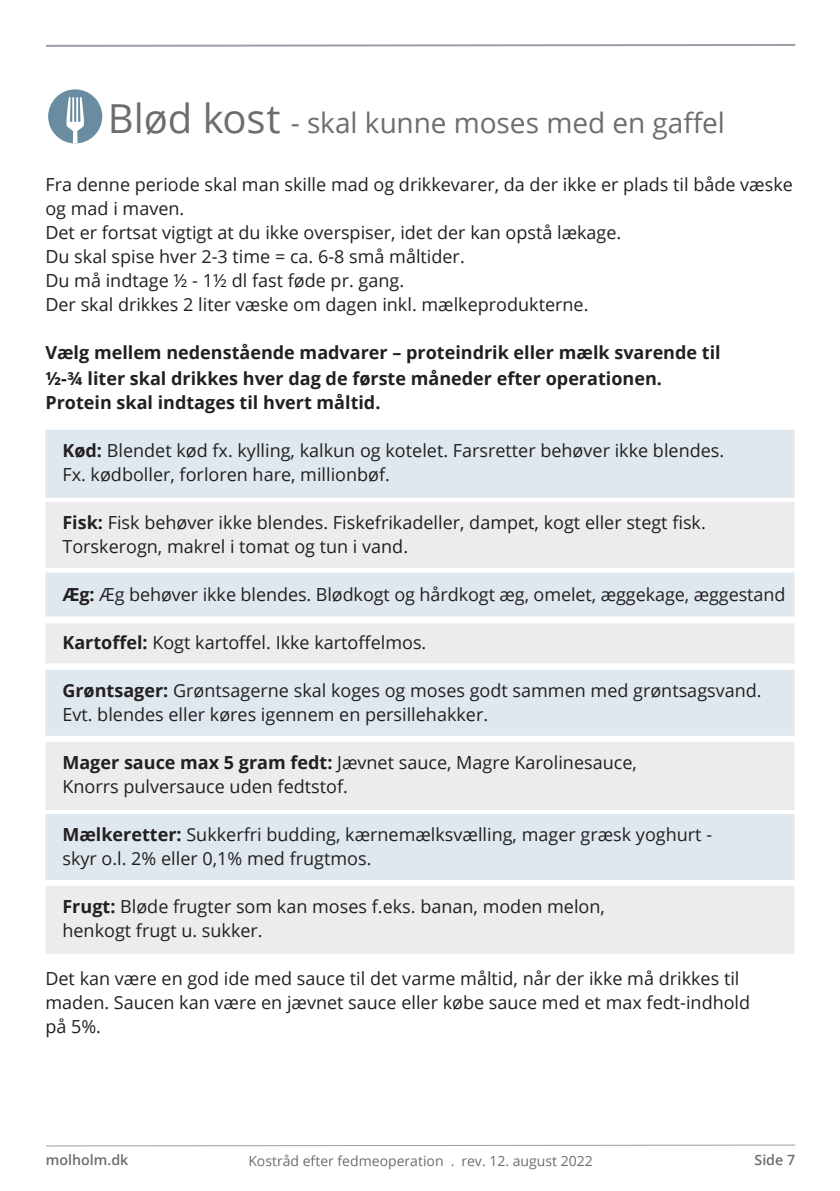
<style>
.page{position:relative;width:840px;height:1191px;background:#fff}
.page>*{position:absolute;margin:0;border:0;box-sizing:border-box;transform-origin:0 0}
.t1{font:28px "Open Sans";letter-spacing:-.005em;color:#6c6d70}
.t2{font:18px/24px "Open Sans";color:#231f20}
.t3{font:700 18px/26px "Open Sans";color:#231f20}
.t4{font:600 14.2px "Open Sans";color:#6c6d70}
.t5{font:14px "Open Sans";color:#6c6d70}
.s1{font-size:40px}
.s2{font-weight:700}
</style>
<div class="page">
<svg style="left:46px;top:1144px;width:749px;height:3px"></svg>
<svg style="left:46px;top:44px;width:750px;height:3px"></svg>
<div style="left:45px;top:430px;width:749px;height:68px;background:#dfe8ef"></div>
<div style="left:45px;top:502px;width:749px;height:66px;background:#ececee"></div>
<div style="left:45px;top:572px;width:749px;height:44px;background:#dfe8ef"></div>
<div style="left:45px;top:623px;width:749px;height:40px;background:#ececee"></div>
<div style="left:45px;top:670px;width:749px;height:66px;background:#dfe8ef"></div>
<div style="left:45px;top:742px;width:749px;height:68px;background:#ececee"></div>
<div style="left:45px;top:814px;width:749px;height:66px;background:#dfe8ef"></div>
<div style="left:45px;top:886px;width:749px;height:68px;background:#ececee"></div>
<div style="left:48px;top:89px;width:54px;height:54px;background:#698ca1;border-radius:50%"></div>
<svg style="left:65px;top:97px;width:20px;height:46px"></svg>
<h1 class="t1" style="left:108px;top:103px;width:618px"><span class="s1">Blød kost</span> - skal kunne moses med en gaffel</h1>
<p class="t2" style="left:45px;top:172px;width:748px">Fra denne periode skal man skille mad og drikkevarer, da der ikke er plads til både væske og mad i maven.<br>Det er fortsat vigtigt at du ikke overspiser, idet der kan opstå lækage.<br>Du skal spise hver 2-3 time = ca. 6-8 små måltider.<br>Du må indtage ½ - 1½ dl fast føde pr. gang.<br>Der skal drikkes 2 liter væske om dagen inkl. mælkeprodukterne.</p>
<p class="t3" style="left:45px;top:339px;width:676px">Vælg mellem nedenstående madvarer – proteindrik eller mælk svarende til ½-¾ liter skal drikkes hver dag de første måneder efter operationen.</p>
<p class="t3" style="left:45px;top:389px;width:336px">Protein skal indtages til hvert måltid.</p>
<p class="t2" style="left:62px;top:438px;width:663px"><span class="s2">Kød:</span> Blendet kød fx. kylling, kalkun og kotelet. Farsretter behøver ikke blendes.<br>Fx. kødboller, forloren hare, millionbøf.</p>
<p class="t2" style="left:62px;top:510px;width:644px"><span class="s2">Fisk:</span> Fisk behøver ikke blendes. Fiskefrikadeller, dampet, kogt eller stegt fisk.<br>Torskerogn, makrel i tomat og tun i vand.</p>
<p class="t2" style="left:62px;top:582px;width:724px"><span class="s2">Æg:</span> Æg behøver ikke blendes. Blødkogt og hårdkogt æg, omelet, æggekage, æggestand</p>
<p class="t2" style="left:62px;top:630px;width:365px"><span class="s2">Kartoffel:</span> Kogt kartoffel. Ikke kartoffelmos.</p>
<p class="t2" style="left:62px;top:678px;width:700px"><span class="s2">Grøntsager:</span> Grøntsagerne skal koges og moses godt sammen med grøntsagsvand.<br>Evt. blendes eller køres igennem en persillehakker.</p>
<p class="t2" style="left:62px;top:750px;width:575px"><span class="s2">Mager sauce max 5 gram fedt:</span> Jævnet sauce, Magre Karolinesauce,<br>Knorrs pulversauce uden fedtstof.</p>
<p class="t2" style="left:62px;top:822px;width:650px"><span class="s2">Mælkeretter:</span> Sukkerfri budding, kærnemælksvælling, mager græsk yoghurt - skyr o.l. 2% eller 0,1% med frugtmos.</p>
<p class="t2" style="left:62px;top:894px;width:543px"><span class="s2">Frugt:</span> Bløde frugter som kan moses f.eks. banan, moden melon, henkogt frugt u. sukker.</p>
<p class="t2" style="left:45px;top:966px;width:706px">Det kan være en god ide med sauce til det varme måltid, når der ikke må drikkes til maden. Saucen kan være en jævnet sauce eller købe sauce med et max fedt-indhold på 5%.</p>
<p class="t4" style="left:46px;top:1149px;width:84px">molholm.dk</p>
<p class="t5" style="left:248px;top:1151px;width:346px">Kostråd efter fedmeoperation . rev. 12. august 2022</p>
<p class="t4" style="left:754px;top:1149px;width:42px">Side 7</p>
</div>
